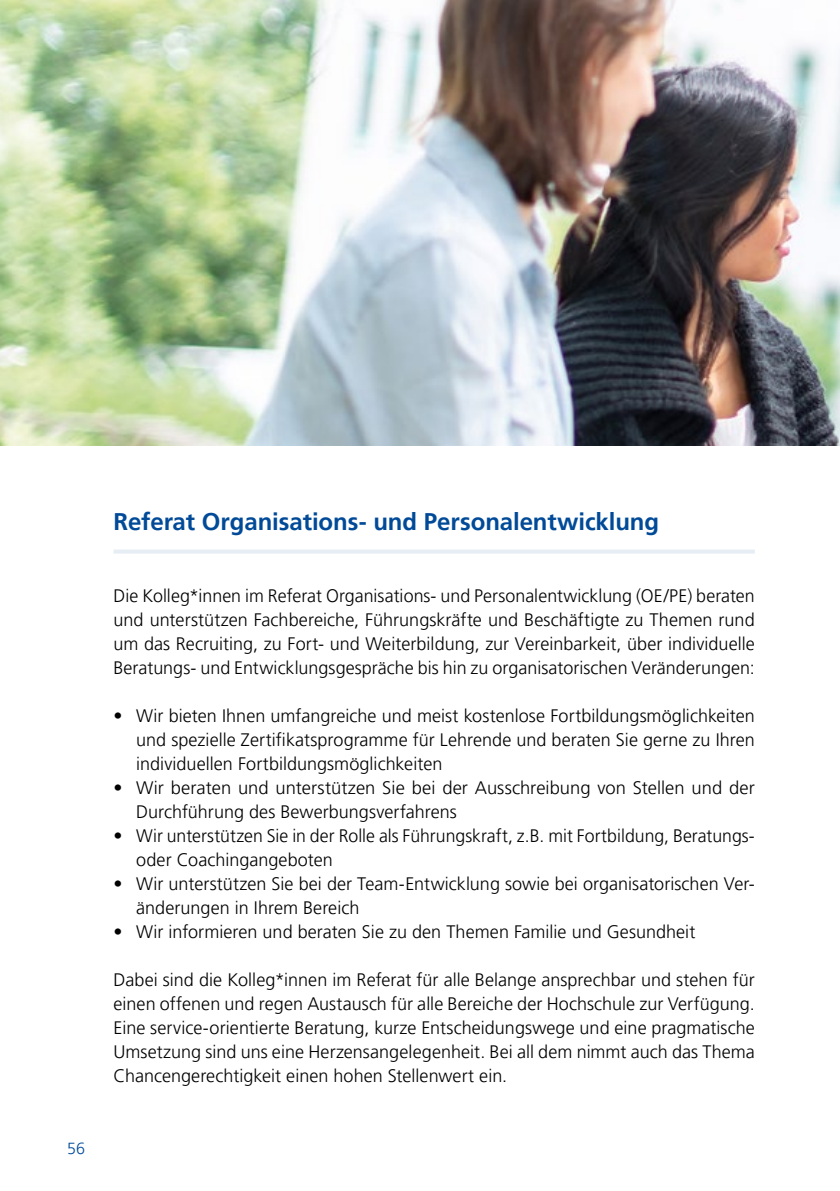
<style>
.page{position:relative;width:840px;height:1191px;background:#fff}
.page>*{position:absolute;margin:0;border:0;box-sizing:border-box;transform-origin:0 0}
.Headline{font:700 24px "Frutiger LT Pro";letter-spacing:-.005em;color:#004a98}
.Fließtext{font:300 18px/24px "Frutiger LT Pro";color:#000;text-align:justify}
.t1{font:300 16px "Frutiger LT Pro";color:#004a98}
</style>
<div class="page">
<svg style="left:113px;top:549px;width:641px;height:4px;fill:#e6edf5"></svg>
<img style="left:0;top:0;width:839px;height:446px">
<p class="t1" style="left:67px;top:1139px;width:19px">56</p>
<p class="Headline" style="left:113px;top:507px;width:547px">Referat Organisations- und Personalentwicklung</p>
<p class="Fließtext" style="left:113px;top:583px;width:642px">Die Kolleg*innen im Referat Organisations- und Personalentwicklung (OE/PE) beraten und unterstützen Fachbereiche, Führungskräfte und Beschäftigte zu Themen rund um das Recruiting, zu Fort- und Weiterbildung, zur Vereinbarkeit, über individuelle Beratungs- und Entwicklungsgespräche bis hin zu organisatorischen Veränderungen:</p>
<p class="Fließtext" style="left:136px;top:703px;width:619px;text-indent:-23px">• Wir bieten Ihnen umfangreiche und meist kostenlose Fortbildungsmöglichkeiten und spezielle Zertifikatsprogramme für Lehrende und beraten Sie gerne zu Ihren individuellen Fortbildungsmöglichkeiten</p>
<p class="Fließtext" style="left:136px;top:775px;width:619px;text-indent:-23px">• Wir beraten und unterstützen Sie bei der Ausschreibung von Stellen und der<br>Durchführung des Bewerbungsverfahrens</p>
<p class="Fließtext" style="left:136px;top:823px;width:619px;text-indent:-23px">• Wir unterstützen Sie in der Rolle als Führungskraft, z.B. mit Fortbildung, Beratungs&shy;oder Coachingangeboten</p>
<p class="Fließtext" style="left:136px;top:871px;width:619px;text-indent:-23px">• Wir unterstützen Sie bei der Team-Entwicklung sowie bei organisatorischen Ver&shy;änderungen in Ihrem Bereich</p>
<p class="Fließtext" style="left:113px;top:919px;width:583px">• Wir informieren und beraten Sie zu den Themen Familie und Gesundheit</p>
<p class="Fließtext" style="left:113px;top:967px;width:642px">Dabei sind die Kolleg*innen im Referat für alle Belange ansprechbar und stehen für einen offenen und regen Austausch für alle Bereiche der Hochschule zur Verfügung.<br>Eine service-orientierte Beratung, kurze Entscheidungswege und eine pragmatische Umsetzung sind uns eine Herzensangelegenheit. Bei all dem nimmt auch das Thema Chancengerechtigkeit einen hohen Stellenwert ein.</p>
</div>
